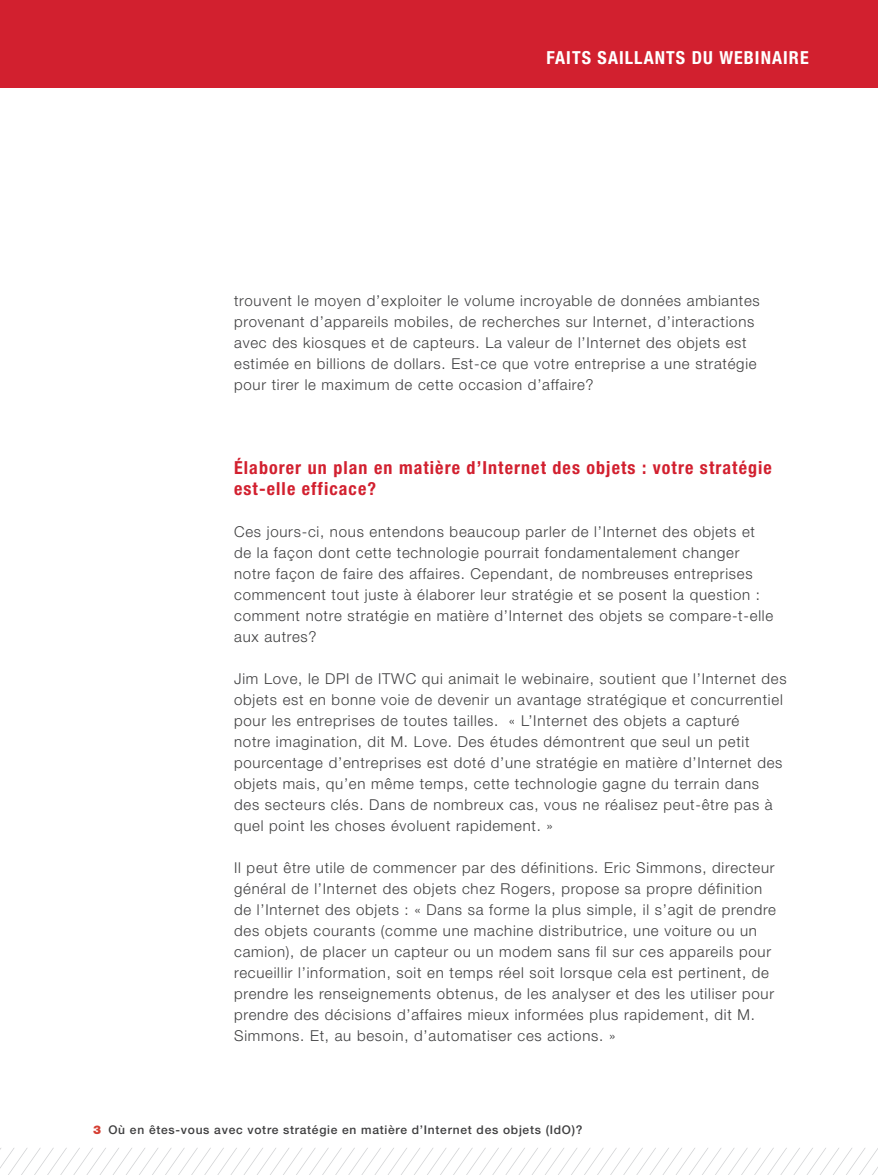
<style>
.page{position:relative;width:878px;height:1175px;background:#fff}
.page>*{position:absolute;margin:0;border:0;box-sizing:border-box;transform-origin:0 0}
.t1{font:700 condensed 18px/21px "Helvetica Neue LT Std";letter-spacing:.06em;color:#d2202f}
.t2{font:700 condensed 18px "Helvetica Neue LT Std";letter-spacing:.06em;color:#fff}
.t3{font:300 15px/21px "Helvetica Neue LT Std";letter-spacing:.05em;color:#3e3e3f}
.t4{font:500 12px "Helvetica Neue LT Std";letter-spacing:.06em;color:#3e3e3f}
.s1{font-weight:900;color:#d53f33}
</style>
<div class="page">
<svg style="left:0;top:1148px;width:878px;height:26px"></svg>
<div style="left:0;top:0;width:878px;height:88px;background:#d2202f"></div>
<p class="t2" style="left:546px;top:47px;width:264px">FAITS SAILLANTS DU WEBINAIRE</p>
<p class="t3" style="left:234px;top:290px;width:527px">trouvent le moyen d’exploiter le volume incroyable de données ambiantes provenant d’appareils mobiles, de recherches sur Internet, d’interactions avec des kiosques et de capteurs. La valeur de l’Internet des objets est estimée en billions de dollars. Est-ce que votre entreprise a une stratégie pour tirer le maximum de cette occasion d’affaire?</p>
<p class="t1" style="left:234px;top:457px;width:539px">Élaborer un plan en matière d’Internet des objets : votre stratégie est-elle efficace?</p>
<p class="t3" style="left:234px;top:521px;width:540px">Ces jours-ci, nous entendons beaucoup parler de l’Internet des objets et de la façon dont cette technologie pourrait fondamentalement changer notre façon de faire des affaires. Cependant, de nombreuses entreprises commencent tout juste à élaborer leur stratégie et se posent la question : comment notre stratégie en matière d’Internet des objets se compare-t-elle aux autres?</p>
<p class="t3" style="left:234px;top:668px;width:554px">Jim Love, le DPI de ITWC qui animait le webinaire, soutient que l’Internet des objets est en bonne voie de devenir un avantage stratégique et concurrentiel pour les entreprises de toutes tailles. « L’Internet des objets a capturé<br>notre imagination, dit M. Love. Des études démontrent que seul un petit pourcentage d’entreprises est doté d’une stratégie en matière d’Internet des objets mais, qu’en même temps, cette technologie gagne du terrain dans des secteurs clés. Dans de nombreux cas, vous ne réalisez peut-être pas à quel point les choses évoluent rapidement. »</p>
<p class="t3" style="left:234px;top:857px;width:543px">Il peut être utile de commencer par des définitions. Eric Simmons, directeur général de l’Internet des objets chez Rogers, propose sa propre définition de l’Internet des objets : « Dans sa forme la plus simple, il s’agit de prendre des objets courants (comme une machine distributrice, une voiture ou un camion), de placer un capteur ou un modem sans fil sur ces appareils pour recueillir l’information, soit en temps réel soit lorsque cela est pertinent, de prendre les renseignements obtenus, de les analyser et des les utiliser pour prendre des décisions d’affaires mieux informées plus rapidement, dit M.<br>Simmons. Et, au besoin, d’automatiser ces actions. »</p>
<p class="t4" style="left:93px;top:1122px;width:491px"><span class="s1">3</span> Où en êtes-vous avec votre stratégie en matière d’Internet des objets (IdO)?</p>
</div>
